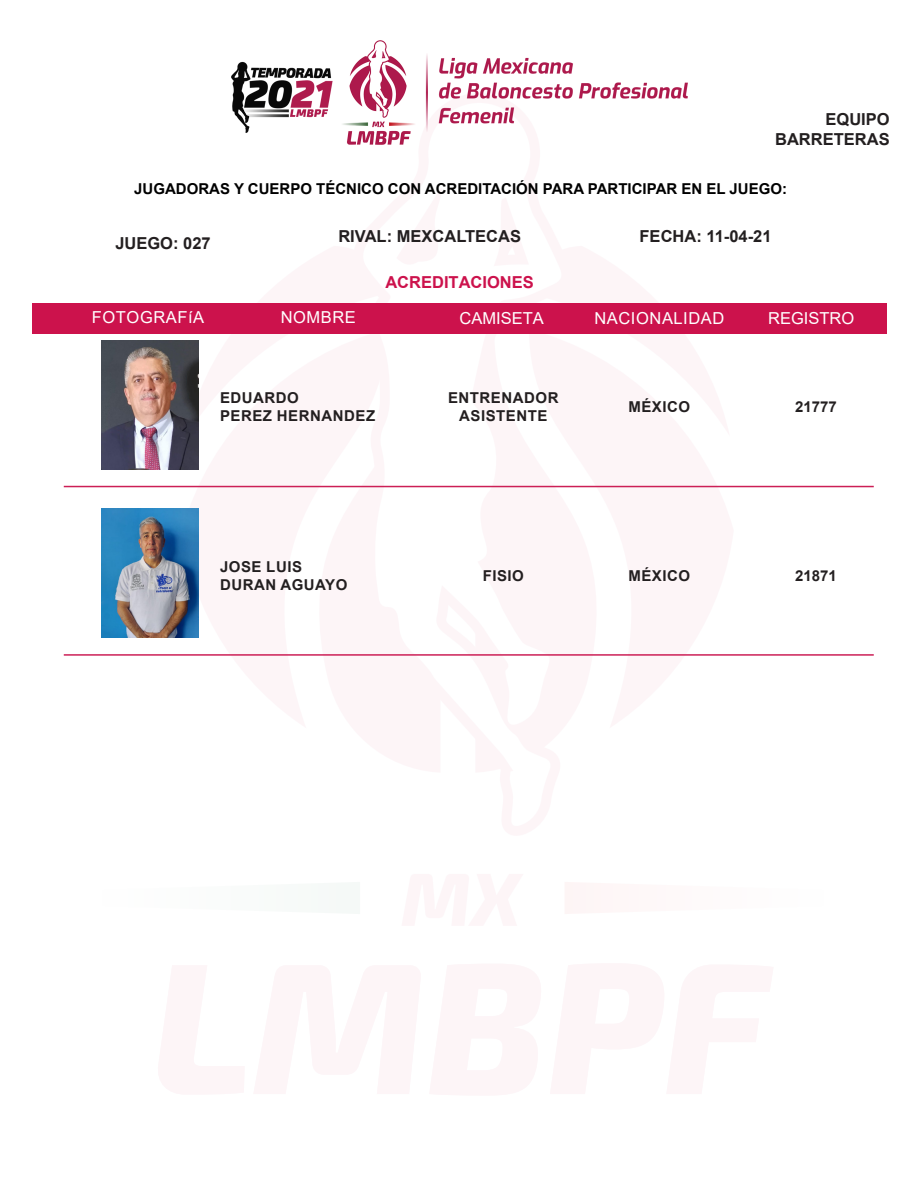
<style>
.page{position:relative;width:918px;height:1188px;background:#fff}
.page>*{position:absolute;margin:0;border:0;box-sizing:border-box;transform-origin:0 0}
.t1{font:700 16.5px/19.8px "Arial";color:#231f20;text-align:right}
.t2{font:16.5px "Arial";letter-spacing:.035em;color:#fff}
.t3{font:16.5px "Arial";color:#fff}
.t4{font:700 16.5px "Arial";color:#cc124c}
.t5{font:700 15px/18px "Arial";letter-spacing:.035em;color:#231f20;text-align:center}
.t6{font:700 15px "Arial";color:#000}
</style>
<div class="page">
<div style="left:33px;top:303px;width:854px;height:31px;background:#cc124c"></div>
<img style="left:232px;top:40px;width:455px;height:105px">
<img style="left:102px;top:340px;width:96px;height:129px">
<hr style="left:64px;top:486px;width:810px;height:1px;background:#cc1f56">
<img style="left:102px;top:509px;width:96px;height:129px">
<hr style="left:64px;top:654px;width:810px;height:2px;background:#cc1f56">
<p class="t1" style="left:775px;top:110px;width:116px">EQUIPO<br>BARRETERAS</p>
<p class="t6" style="left:134px;top:178px;width:654px">JUGADORAS Y CUERPO TÉCNICO CON ACREDITACIÓN PARA PARTICIPAR EN EL JUEGO:</p>
<p class="t1" style="left:115px;top:233px;width:97px">JUEGO: 027</p>
<p class="t1" style="left:338px;top:227px;width:184px">RIVAL: MEXCALTECAS</p>
<p class="t1" style="left:640px;top:227px;width:134px">FECHA: 11-04-21</p>
<p class="t4" style="left:385px;top:271px;width:150px">ACREDITACIONES</p>
<p class="t2" style="left:92px;top:306px;width:114px">FOTOGRAFíA</p>
<p class="t2" style="left:281px;top:306px;width:77px">NOMBRE</p>
<p class="t3" style="left:460px;top:307px;width:86px">CAMISETA</p>
<p class="t3" style="left:768px;top:307px;width:88px">REGISTRO</p>
<p class="t2" style="left:594px;top:307px;width:131px">NACIONALIDAD</p>
<p class="t5" style="left:220px;top:389px;width:80px">EDUARDO</p>
<p class="t5" style="left:220px;top:407px;width:157px">PEREZ HERNANDEZ</p>
<p class="t5" style="left:211px;top:408px;width:120px">(APELLIDOS)&gt;&gt;</p>
<p class="t5" style="left:220px;top:558px;width:84px">JOSE LUIS</p>
<p class="t5" style="left:220px;top:576px;width:129px">DURAN AGUAYO</p>
<p class="t5" style="left:448px;top:389px;width:112px">ENTRENADOR<br>ASISTENTE</p>
<p class="t5" style="left:628px;top:398px;width:63px">MÉXICO</p>
<p class="t5" style="left:795px;top:398px;width:43px">21777</p>
<p class="t5" style="left:445px;top:390px;width:100px">CAMISETA&gt;&gt;</p>
<p class="t5" style="left:483px;top:567px;width:43px">FISIO</p>
<p class="t5" style="left:628px;top:567px;width:63px">MÉXICO</p>
<p class="t5" style="left:795px;top:567px;width:43px">21871</p>
</div>
